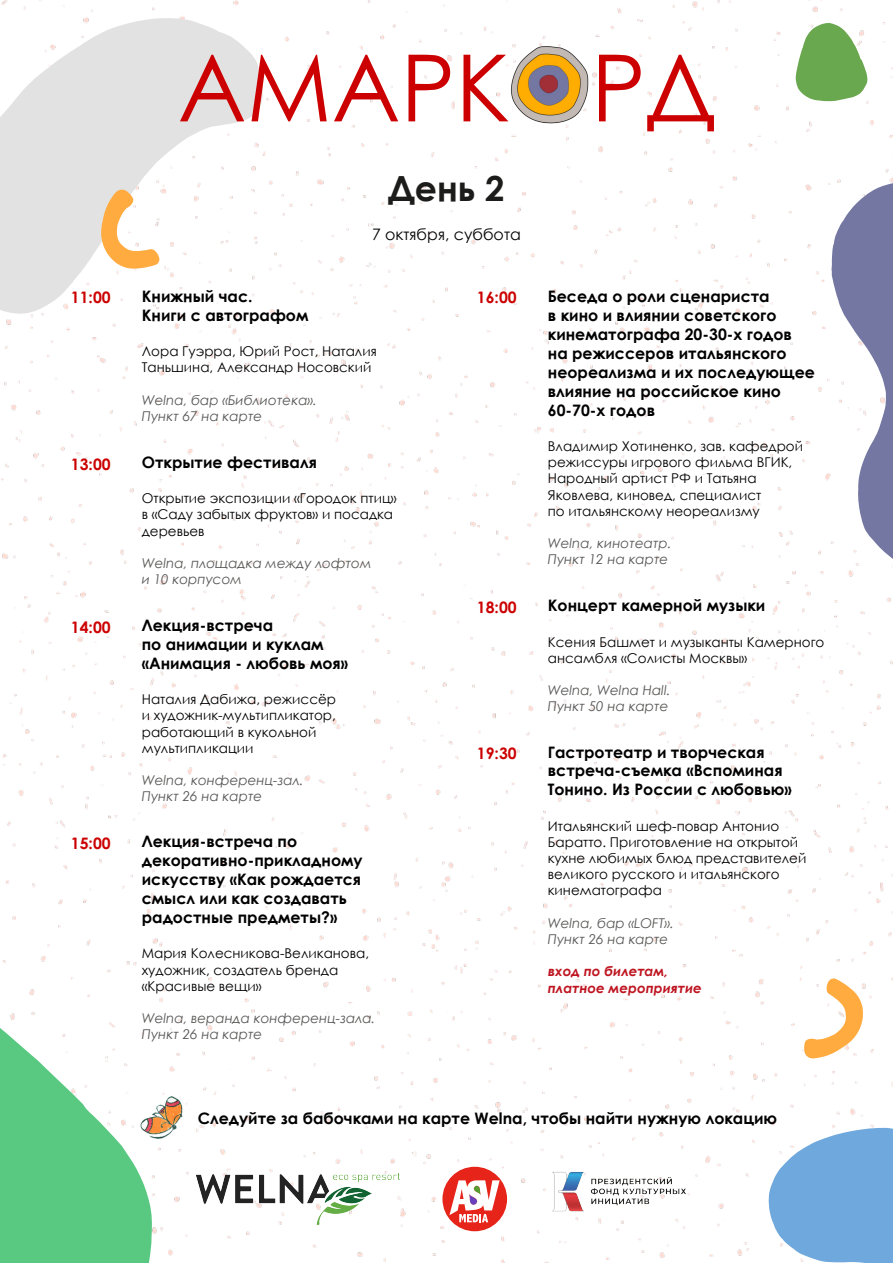
<style>
.page{position:relative;width:893px;height:1263px;background:#fff}
.page>*{position:absolute;margin:0;border:0;box-sizing:border-box;transform-origin:0 0}
.t1{font:92.85px "Century Gothic";color:#c00}
.t2{font:700 34.65px "Century Gothic";color:#1c1c1b}
.t3{font:700 15.75px/18.9px "Century Gothic";color:#000}
.t4{font:700 15.75px "Century Gothic";color:#c00}
.t5{font:15.75px "Century Gothic";color:#000}
.t6{font:13.5px/16.2px "Century Gothic";color:#000}
.t7{font:italic 13.5px/16.2px "Century Gothic";color:#575756}
.t8{font:italic 700 13.5px/16.2px "Century Gothic";color:#be1521}
</style>
<div class="page">
<img style="left:1px;top:0;width:892px;height:1263px">
<svg style="left:0;top:18px;width:263px;height:296px;fill:#e2e2e2"></svg>
<svg style="left:101px;top:190px;width:58px;height:79px"></svg>
<svg style="left:796px;top:23px;width:71px;height:78px"></svg>
<svg style="left:0;top:985px;width:152px;height:278px"></svg>
<svg style="left:768px;top:1128px;width:125px;height:135px"></svg>
<svg style="left:831px;top:181px;width:62px;height:394px"></svg>
<svg style="left:804px;top:978px;width:59px;height:80px"></svg>
<img style="left:507px;top:43px;width:88px;height:83px">
<img style="left:197px;top:1173px;width:203px;height:51px">
<div style="left:442px;top:1167px;width:65px;height:64px;background:#e72419;border-radius:50%"></div>
<svg style="left:449px;top:1180px;width:51px;height:42px"></svg>
<img style="left:539px;top:1159px;width:157px;height:59px">
<img style="left:138px;top:1095px;width:50px;height:45px">
<h1 class="t1" style="left:178px;top:23px;width:539px">АМАРКОРД</h1>
<h2 class="t2" style="left:388px;top:162px;width:118px">День 2</h2>
<p class="t5" style="left:372px;top:223px;width:150px">7 октября, суббота</p>
<p class="t4" style="left:71px;top:286px;width:41px">11:00</p>
<p class="t3" style="left:142px;top:286px;width:168px">Книжный час.<br>Книги с автографом</p>
<p class="t6" style="left:142px;top:343px;width:236px">Лора Гуэрра, Юрий Рост, Наталия<br>Таньшина, Александр Носовский</p>
<p class="t7" style="left:142px;top:391px;width:177px">Welna, бар «Библиотека».<br>Пункт 67 на карте</p>
<p class="t4" style="left:71px;top:452px;width:41px">13:00</p>
<p class="t3" style="left:142px;top:452px;width:177px">Открытие фестиваля</p>
<p class="t6" style="left:142px;top:490px;width:256px">Открытие экспозиции «Городок птиц» в «Саду забытых фруктов» и посадка деревьев</p>
<p class="t7" style="left:142px;top:555px;width:231px">Welna, площадка между лофтом и 10 корпусом</p>
<p class="t4" style="left:71px;top:615px;width:41px">14:00</p>
<p class="t3" style="left:142px;top:615px;width:208px">Лекция-встреча<br>по анимации и куклам «Анимация - любовь моя»</p>
<p class="t6" style="left:142px;top:691px;width:196px">Наталия Дабижа, режиссёр и художник-мультипликатор, работающий в кукольной мультипликации</p>
<p class="t7" style="left:142px;top:772px;width:163px">Welna, конференц-зал.<br>Пункт 26 на карте</p>
<p class="t4" style="left:71px;top:831px;width:41px">15:00</p>
<p class="t3" style="left:142px;top:831px;width:222px">Лекция-встреча по декоративно-прикладному искусству «Как рождается смысл или как создавать радостные предметы?»</p>
<p class="t6" style="left:142px;top:945px;width:229px">Мария Колесникова-Великанова, художник, создатель бренда «Красивые вещи»</p>
<p class="t7" style="left:142px;top:1010px;width:235px">Welna, веранда конференц-зала.<br>Пункт 26 на карте</p>
<p class="t4" style="left:477px;top:286px;width:41px">16:00</p>
<p class="t3" style="left:548px;top:286px;width:269px">Беседа о роли сценариста<br>в кино и влиянии советского кинематографа 20-30-х годов на режиссеров итальянского неореализма и их последующее влияние на российское кино<br>60-70-х годов</p>
<p class="t6" style="left:548px;top:438px;width:257px">Владимир Хотиненко, зав. кафедрой режиссуры игрового фильма ВГИК,<br>Народный артист РФ и Татьяна<br>Яковлева, киновед, специалист<br>по итальянскому неореализму</p>
<p class="t7" style="left:548px;top:535px;width:125px">Welna, кинотеатр.<br>Пункт 12 на карте</p>
<p class="t4" style="left:477px;top:595px;width:41px">18:00</p>
<p class="t3" style="left:548px;top:596px;width:219px">Концерт камерной музыки</p>
<p class="t6" style="left:548px;top:633px;width:278px">Ксения Башмет и музыканты Камерного ансамбля «Солисты Москвы»</p>
<p class="t7" style="left:548px;top:682px;width:124px">Welna, Welna Hall.<br>Пункт 50 на карте</p>
<p class="t4" style="left:477px;top:741px;width:41px">19:30</p>
<p class="t3" style="left:548px;top:742px;width:245px">Гастротеатр и творческая встреча-съемка «Вспоминая<br>Тонино. Из России с любовью»</p>
<p class="t6" style="left:548px;top:817px;width:260px">Итальянский шеф-повар Антонио<br>Баратто. Приготовление на открытой кухне любимых блюд представителей великого русского и итальянского кинематографа</p>
<p class="t7" style="left:548px;top:915px;width:128px">Welna, бар «LOFT».<br>Пункт 26 на карте</p>
<p class="t8" style="left:548px;top:963px;width:156px">вход по билетам, платное мероприятие</p>
<p class="t3" style="left:198px;top:1108px;width:581px">Следуйте за бабочками на карте Welna, чтобы найти нужную локацию</p>
</div>
